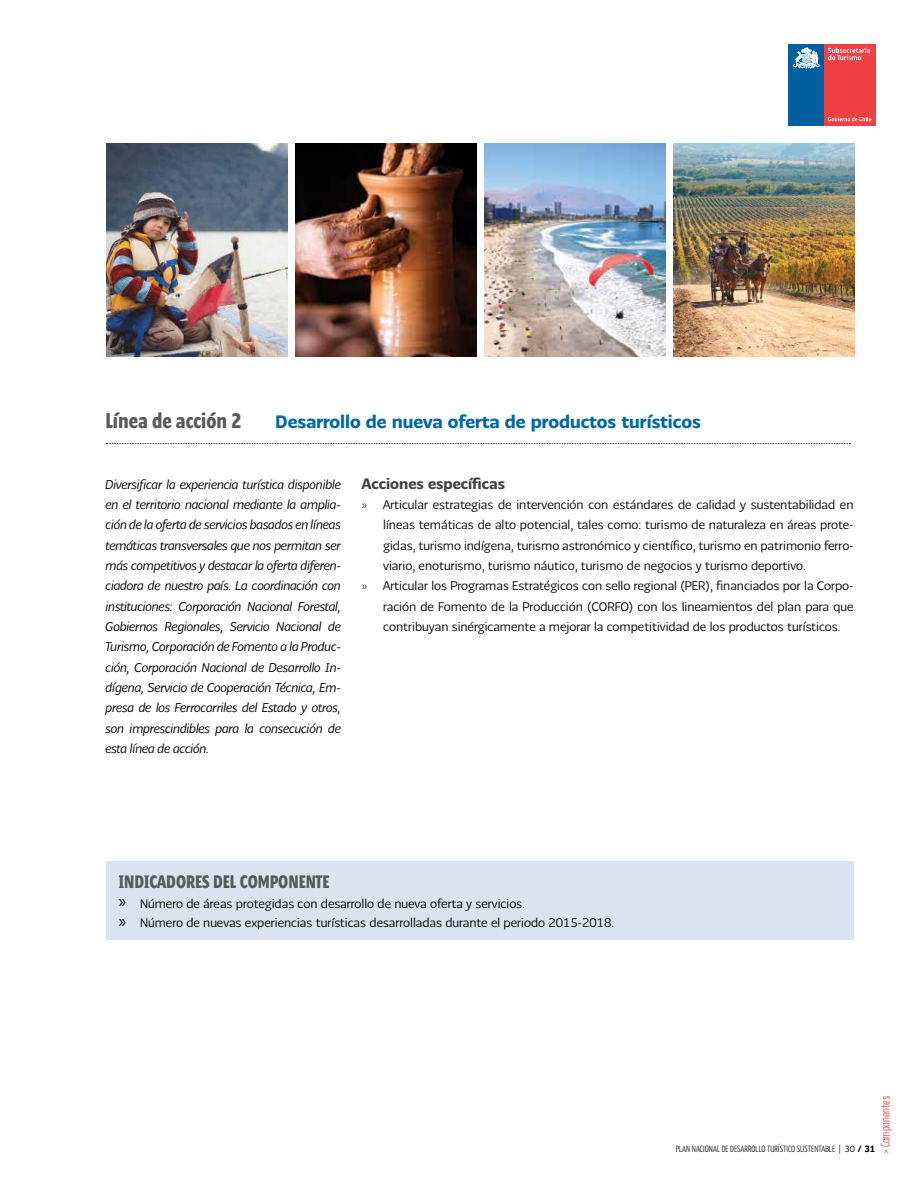
<style>
.page{position:relative;width:918px;height:1188px;background:#fff}
.page>*{position:absolute;margin:0;border:0;box-sizing:border-box;transform-origin:0 0}
.t1{font:21px "Chilena Gruesa Condensada";color:#58595b}
.t2{font:18px "Chilena Gruesa";color:#0068a4}
.t3{font:18px "Chilena Gruesa Condensada";color:#58595b}
.t4{font:15px "Chilena Gruesa";color:#414042}
.t5{font:12.75px/20.2px "Chilena Italic Fina";color:#000;text-align:justify}
.t6{font:12.45px/19.5px "Chilena Fina";color:#000}
.t7{font:300 12px "Yanone Kaffeesatz";color:#ef373e}
.t8{font:300 9px "Yanone Kaffeesatz";letter-spacing:.01em;color:#000}
.s1{font-family:"Myriad Pro";font-size:12.75px;color:#414042}
.s2{font-family:"Myriad Pro";font-size:18px}
.s3{font-family:"Chilena Fina";font-weight:400}
.s4{font-family:"Chilena Gruesa";font-weight:400}
</style>
<div class="page">
<svg style="left:106px;top:443px;width:744px;height:1px"></svg>
<img style="left:106px;top:143px;width:181px;height:214px">
<img style="left:295px;top:143px;width:181px;height:214px">
<img style="left:484px;top:143px;width:181px;height:214px">
<img style="left:673px;top:143px;width:181px;height:214px">
<div style="left:106px;top:862px;width:748px;height:78px;background:#dce2ef"></div>
<svg style="left:788px;top:44px;width:88px;height:82px"></svg>
<div style="left:824px;top:44px;width:51px;height:81px;background:#ef4144"></div>
<div style="left:789px;top:44px;width:35px;height:81px;background:#005f9e"></div>
<svg style="left:793px;top:47px;width:27px;height:21px"></svg>
<svg style="left:828px;top:48px;width:42px;height:12px"></svg>
<svg style="left:828px;top:117px;width:43px;height:4px"></svg>
<h1 class="t1" style="left:106px;top:407px;width:138px">Línea de acción 2</h1>
<h2 class="t2" style="left:276px;top:410px;width:427px">Desarrollo de nueva oferta de productos turísticos</h2>
<p class="t5" style="left:106px;top:474px;width:237px">Diversificar la experiencia turística disponible en el territorio nacional mediante la amplia&shy;ción de la oferta de servicios basados en líneas temáticas transversales que nos permitan ser más competitivos y destacar la oferta diferen&shy;ciadora de nuestro país. La coordinación con instituciones: Corporación Nacional Forestal, Gobiernos Regionales, Servicio Nacional de Turismo, Corporación de Fomento a la Produc&shy;ción, Corporación Nacional de Desarrollo In&shy;dígena, Servicio de Cooperación Técnica, Em&shy;presa de los Ferrocarriles del Estado y otros, son imprescindibles para la consecución de esta línea de acción.</p>
<p class="t4" style="left:362px;top:474px;width:145px">Acciones específicas</p>
<p class="t6" style="left:362px;top:495px;width:493px"><span class="s1">»</span> Articular estrategias de intervención con estándares de calidad y sustentabilidad en</p>
<p class="t6" style="left:383px;top:515px;width:472px">líneas temáticas de alto potencial, tales como: turismo de naturaleza en áreas prote-</p>
<p class="t6" style="left:383px;top:536px;width:472px">gidas, turismo indígena, turismo astronómico y científico, turismo en patrimonio ferro-</p>
<p class="t6" style="left:383px;top:556px;width:424px">viario, enoturismo, turismo náutico, turismo de negocios y turismo deportivo.</p>
<p class="t6" style="left:362px;top:576px;width:493px"><span class="s1">»</span> Articular los Programas Estratégicos con sello regional (PER), financiados por la Corpo-</p>
<p class="t6" style="left:383px;top:597px;width:472px">ración de Fomento de la Producción (CORFO) con los lineamientos del plan para que</p>
<p class="t6" style="left:383px;top:617px;width:459px">contribuyan sinérgicamente a mejorar la competitividad de los productos turísticos.</p>
<h2 class="t3" style="left:119px;top:870px;width:212px">INDICADORES DEL COMPONENTE</h2>
<p class="t6" style="left:119px;top:893px;width:497px"><span class="s2">»</span> Número de áreas protegidas con desarrollo de nueva oferta y servicios.<br><span class="s2">»</span> Número de nuevas experiencias turísticas desarrolladas durante el periodo 2015-2018.</p>
<p class="t7" style="left:878px;top:1154px;width:60px;rotate:-90deg">&gt; Componentes</p>
<p class="t8" style="left:676px;top:1144px;width:201px">PLAN NACIONAL DE DESARROLLO TURÍSTICO SUSTENTABLE | <span class="s3">30</span> <span class="s4">/ 31</span></p>
</div>
